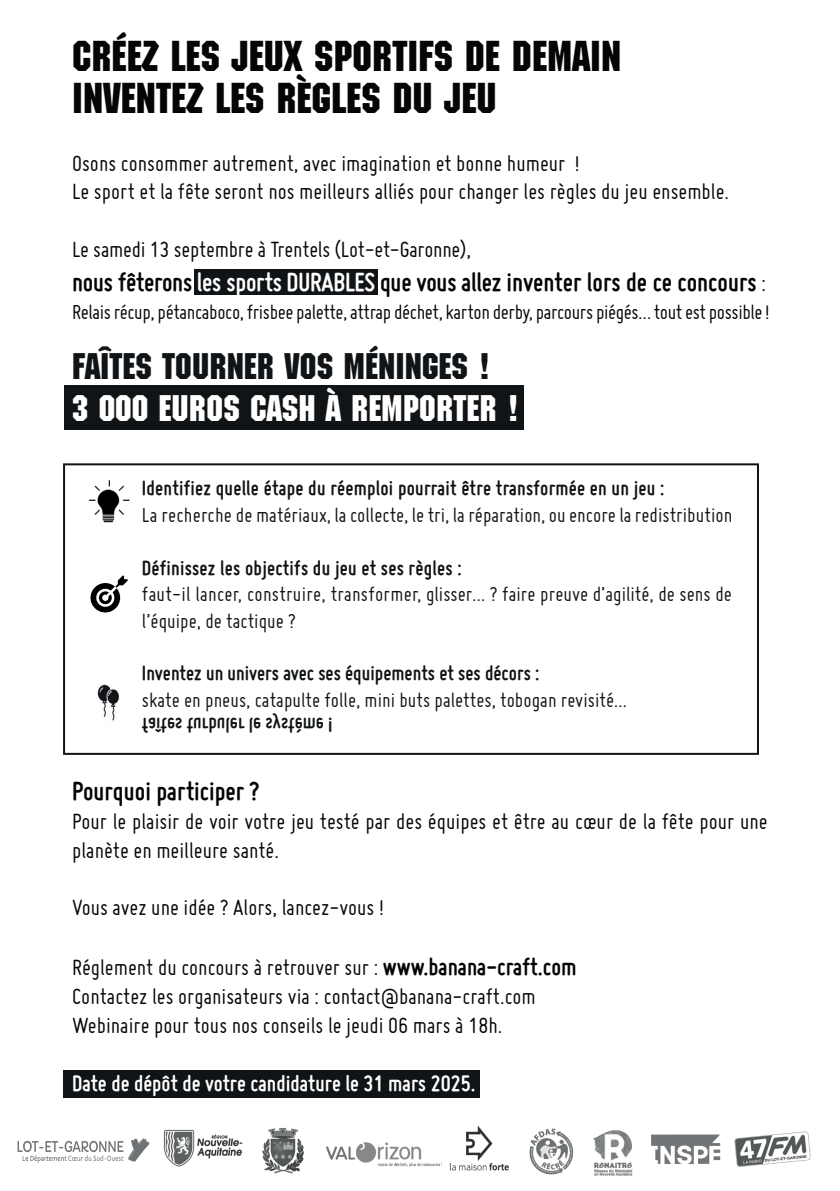
<style>
.page{position:relative;width:840px;height:1191px;background:#fff}
.page>*{position:absolute;margin:0;border:0;box-sizing:border-box;transform-origin:0 0}
.t1{font:500 42px/42px "ITC Machine";color:#040505}
.t2{font:500 36px "ITC Machine";color:#111416}
.t3{font:500 36px "ITC Machine";color:#fff}
.t4{font:700 28px "Miso";letter-spacing:-.005em;color:#040505}
.t5{font:24px/28.8px "Miso";color:#040505}
.t6{font:700 24px "Miso";color:#fff}
.t7{font:22px/26.4px "Miso";color:#111416}
.t8{font:700 22px "Miso";letter-spacing:.01em;color:#111416}
.t9{font:22px "Miso";letter-spacing:-.02em;color:#040505}
.s1{color:#fff}
.s2{font-weight:400;font-size:24px}
.s3{font-weight:700;font-size:26px}
</style>
<div class="page">
<div style="left:63px;top:1070px;width:417px;height:27px;background:#111416"></div>
<div style="left:64px;top:385px;width:459px;height:45px;background:#111416"></div>
<div style="left:63px;top:463px;width:695px;height:292px;border:2px solid #111416"></div>
<div style="left:194px;top:269px;width:183px;height:26px;background:#111416"></div>
<img style="left:89px;top:479px;width:41px;height:44px">
<img style="left:90px;top:575px;width:38px;height:38px">
<img style="left:97px;top:684px;width:22px;height:37px">
<img style="left:149px;top:1125px;width:662px;height:51px">
<svg style="left:18px;top:1138px;width:131px;height:24px"></svg>
<h1 class="t1" style="left:72px;top:37px;width:550px">CRÉEZ LES JEUX SPORTIFS DE DEMAIN<br>INVENTEZ LES RÈGLES DU JEU</h1>
<p class="t5" style="left:72px;top:148px;width:658px">Osons consommer autrement, avec imagination et bonne humeur !<br>Le sport et la fête seront nos meilleurs alliés pour changer les règles du jeu ensemble.</p>
<p class="t5" style="left:72px;top:235px;width:400px">Le samedi 13 septembre à Trentels (Lot-et-Garonne),</p>
<p class="t4" style="left:72px;top:266px;width:695px">nous fêterons <span class="s1">les sports DURABLES</span> que vous allez inventer lors de ce concours <span class="s2">:</span></p>
<p class="t9" style="left:72px;top:299px;width:698px">Relaisrécup,pétancaboco,frisbeepalette,attrapdéchet,kartonderby,parcourspiégés…toutestpossible!</p>
<h2 class="t2" style="left:72px;top:345px;width:420px">FAÎTES TOURNER VOS MÉNINGES !</h2>
<h2 class="t3" style="left:72px;top:387px;width:449px">3 000 EUROS CASH À REMPORTER !</h2>
<p class="t8" style="left:142px;top:476px;width:523px">Identifiez quelle étape du réemploi pourrait être transformée en un jeu :</p>
<p class="t7" style="left:142px;top:501px;width:591px">La recherche de matériaux, lacollecte, letri, laréparation,ouencorelaredistribution</p>
<p class="t8" style="left:142px;top:555px;width:321px">Définissez les objectifs du jeu et ses règles :</p>
<p class="t7" style="left:142px;top:580px;width:591px">faut-il lancer, construire, transformer, glisser… ? faire preuve d’agilité, de sens de l’équipe, de tactique ?</p>
<p class="t8" style="left:142px;top:661px;width:399px">Inventez un univers avec ses équipements et ses décors :</p>
<p class="t7" style="left:142px;top:686px;width:486px">skate en pneus, catapulte folle, mini buts palettes, tobogan revisité…</p>
<p class="t4" style="left:72px;top:775px;width:189px">Pourquoi participer ?</p>
<p class="t5" style="left:72px;top:806px;width:696px">Pour le plaisir de voir votre jeu testé par des équipes et être au cœur de la fête pour une planète en meilleure santé.</p>
<p class="t5" style="left:72px;top:893px;width:313px">Vous avez une idée ? Alors, lancez-vous !</p>
<p class="t5" style="left:72px;top:953px;width:505px">Réglement du concours à retrouver sur : <span class="s3">www.banana-craft.com<br></span>Contactez les organisateurs via : contact@banana-craft.com<br>Webinaire pour tous nos conseils le jeudi 06 mars à 18h.</p>
<p class="t6" style="left:72px;top:1069px;width:404px">Date de dépôt de votre candidature le 31 mars 2025.</p>
</div>
